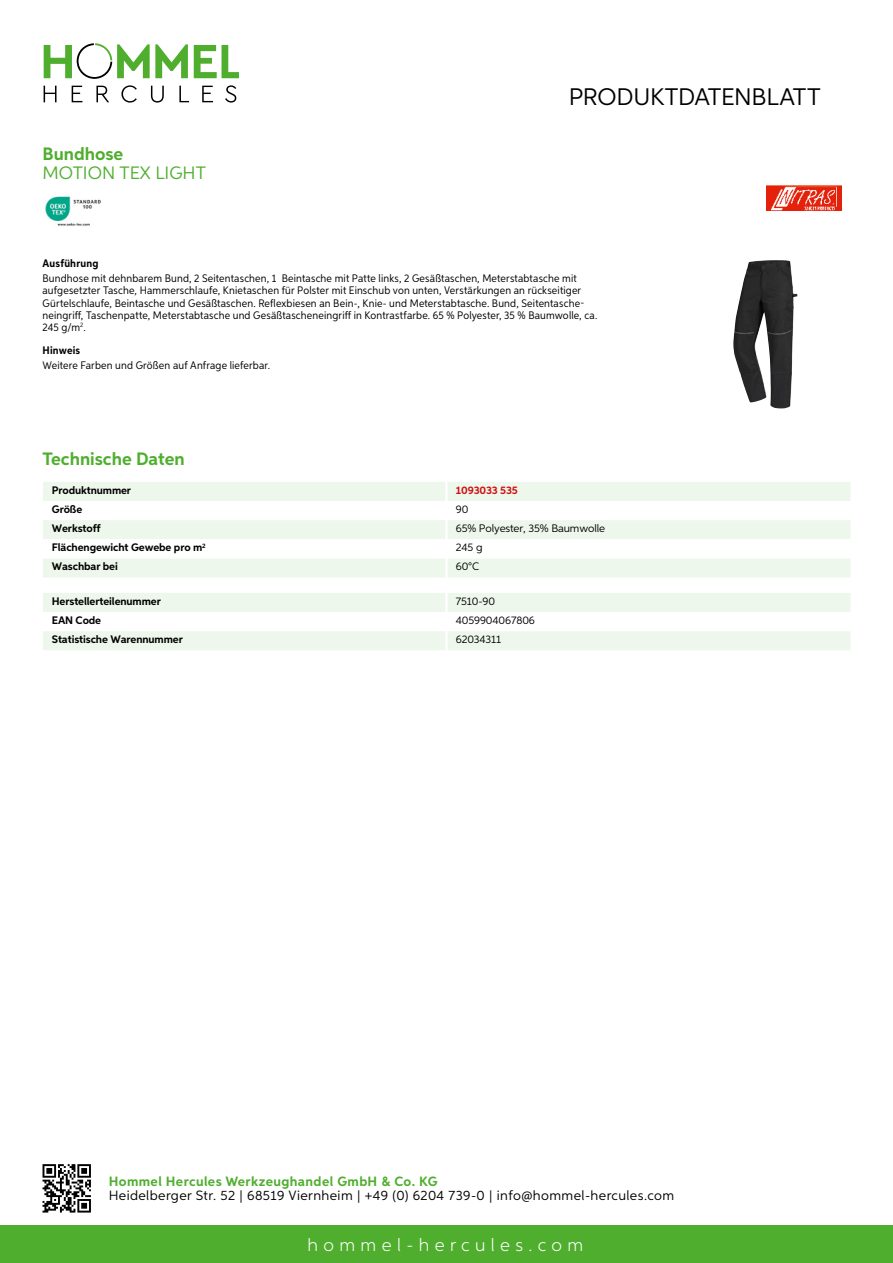
<style>
.page{position:relative;width:893px;height:1263px;background:#fff}
.page>*{position:absolute;margin:0;border:0;box-sizing:border-box;transform-origin:0 0}
.t1{font:24px "Aspira";letter-spacing:-.01em;color:#000}
.t2{font:700 18px "Aspira";color:#50ae2f}
.t3{font:300 18px "Aspira";letter-spacing:.3em;color:#fff}
.t4{font:18px "Aspira";color:#50ae2f}
.t5{font:13.5px "Aspira";letter-spacing:.03em;color:#000}
.t6{font:700 13.5px "Aspira";letter-spacing:.03em;color:#50ae2f}
.t7{font:10.95px/12px "Aspira Nar";letter-spacing:.015em;color:#000}
.t8{font:700 10.95px "Aspira";letter-spacing:-.01em;color:#000}
.t9{font:10.95px "Aspira";letter-spacing:-.01em;color:#000}
.t10{font:700 10.95px "Aspira Nar";letter-spacing:.02em;color:#000}
.t11{font:700 10.95px "Aspira";letter-spacing:-.01em;color:#cd1013}
</style>
<div class="page">
<div style="left:0;top:1226px;width:893px;height:37px;background:#50ae2f"></div>
<svg style="left:43px;top:1164px;width:48px;height:48px"></svg>
<svg style="left:194px;top:45px;width:45px;height:33px"></svg>
<svg style="left:44px;top:43px;width:144px;height:36px"></svg>
<svg style="left:44px;top:86px;width:13px;height:16px"></svg>
<svg style="left:72px;top:86px;width:10px;height:16px"></svg>
<svg style="left:96px;top:86px;width:13px;height:16px"></svg>
<svg style="left:121px;top:85px;width:16px;height:18px"></svg>
<svg style="left:151px;top:86px;width:13px;height:17px"></svg>
<svg style="left:179px;top:86px;width:10px;height:16px"></svg>
<svg style="left:202px;top:86px;width:11px;height:16px"></svg>
<svg style="left:225px;top:85px;width:11px;height:18px"></svg>
<div style="left:43px;top:482px;width:807px;height:95px;background:#eef7eb"></div>
<svg style="left:43px;top:501px;width:807px;height:57px"></svg>
<hr style="left:445px;top:482px;width:3px;height:19px;background:#fff">
<hr style="left:445px;top:501px;width:3px;height:19px;background:#fff">
<hr style="left:445px;top:520px;width:3px;height:19px;background:#fff">
<hr style="left:445px;top:539px;width:3px;height:19px;background:#fff">
<hr style="left:445px;top:558px;width:3px;height:19px;background:#fff">
<svg style="left:43px;top:593px;width:807px;height:57px"></svg>
<hr style="left:445px;top:631px;width:3px;height:19px;background:#fff">
<img style="left:45px;top:196px;width:56px;height:30px">
<img style="left:733px;top:260px;width:64px;height:148px">
<img style="left:766px;top:185px;width:76px;height:26px">
<h2 class="t2" style="left:43px;top:142px;width:82px">Bundhose</h2>
<h2 class="t4" style="left:43px;top:162px;width:164px">MOTION TEX LIGHT</h2>
<h1 class="t1" style="left:569px;top:82px;width:253px">Produktdatenblatt</h1>
<p class="t10" style="left:43px;top:257px;width:58px">Ausführung</p>
<p class="t7" style="left:43px;top:273px;width:556px">Bundhose mit dehnbarem Bund, 2 Seitentaschen, 1 Beintasche mit Patte links, 2 Gesäßtaschen, Meterstabtasche mit aufgesetzter Tasche, Hammerschlaufe, Knietaschen für Polster mit Einschub von unten, Verstärkungen an rückseitiger Gürtelschlaufe, Beintasche und Gesäßtaschen. Reflexbiesen an Bein-, Knie- und Meterstabtasche. Bund, Seitentasche&shy;neingriff, Taschenpatte, Meterstabtasche und Gesäßtascheneingriff in Kontrastfarbe. 65 % Polyester, 35 % Baumwolle, ca.<br>245 g/m<sup>2</sup>.</p>
<p class="t10" style="left:43px;top:343px;width:39px">Hinweis</p>
<p class="t7" style="left:43px;top:359px;width:229px">Weitere Farben und Größen auf Anfrage lieferbar.</p>
<h2 class="t2" style="left:43px;top:448px;width:144px">Technische Daten</h2>
<p class="t8" style="left:52px;top:483px;width:81px">Produktnummer</p>
<p class="t11" style="left:456px;top:483px;width:64px">1093033 535</p>
<p class="t8" style="left:52px;top:502px;width:32px">Größe</p>
<p class="t9" style="left:456px;top:502px;width:14px">90</p>
<p class="t8" style="left:52px;top:521px;width:50px">Werkstoff</p>
<p class="t9" style="left:456px;top:522px;width:151px">65% Polyester, 35% Baumwolle</p>
<p class="t8" style="left:52px;top:541px;width:155px">Flächengewicht Gewebe pro m<sup>2</sup></p>
<p class="t9" style="left:456px;top:541px;width:28px">245 g</p>
<p class="t8" style="left:52px;top:560px;width:68px">Waschbar bei</p>
<p class="t9" style="left:456px;top:560px;width:25px">60°C</p>
<p class="t8" style="left:52px;top:594px;width:111px">Herstellerteilenummer</p>
<p class="t9" style="left:456px;top:594px;width:41px">7510-90</p>
<p class="t8" style="left:52px;top:613px;width:51px">EAN Code</p>
<p class="t9" style="left:456px;top:613px;width:81px">4059904067806</p>
<p class="t8" style="left:52px;top:633px;width:132px">Statistische Warennummer</p>
<p class="t9" style="left:456px;top:633px;width:47px">62034311</p>
<p class="t6" style="left:109px;top:1172px;width:330px">Hommel Hercules Werkzeughandel GmbH &amp; Co. KG</p>
<p class="t5" style="left:109px;top:1187px;width:567px">Heidelberger Str. 52 | 68519 Viernheim | +49 (0) 6204 739-0 | info@hommel-hercules.com</p>
<h2 class="t3" style="left:307px;top:1234px;width:277px">hommel-hercules.com</h2>
</div>
